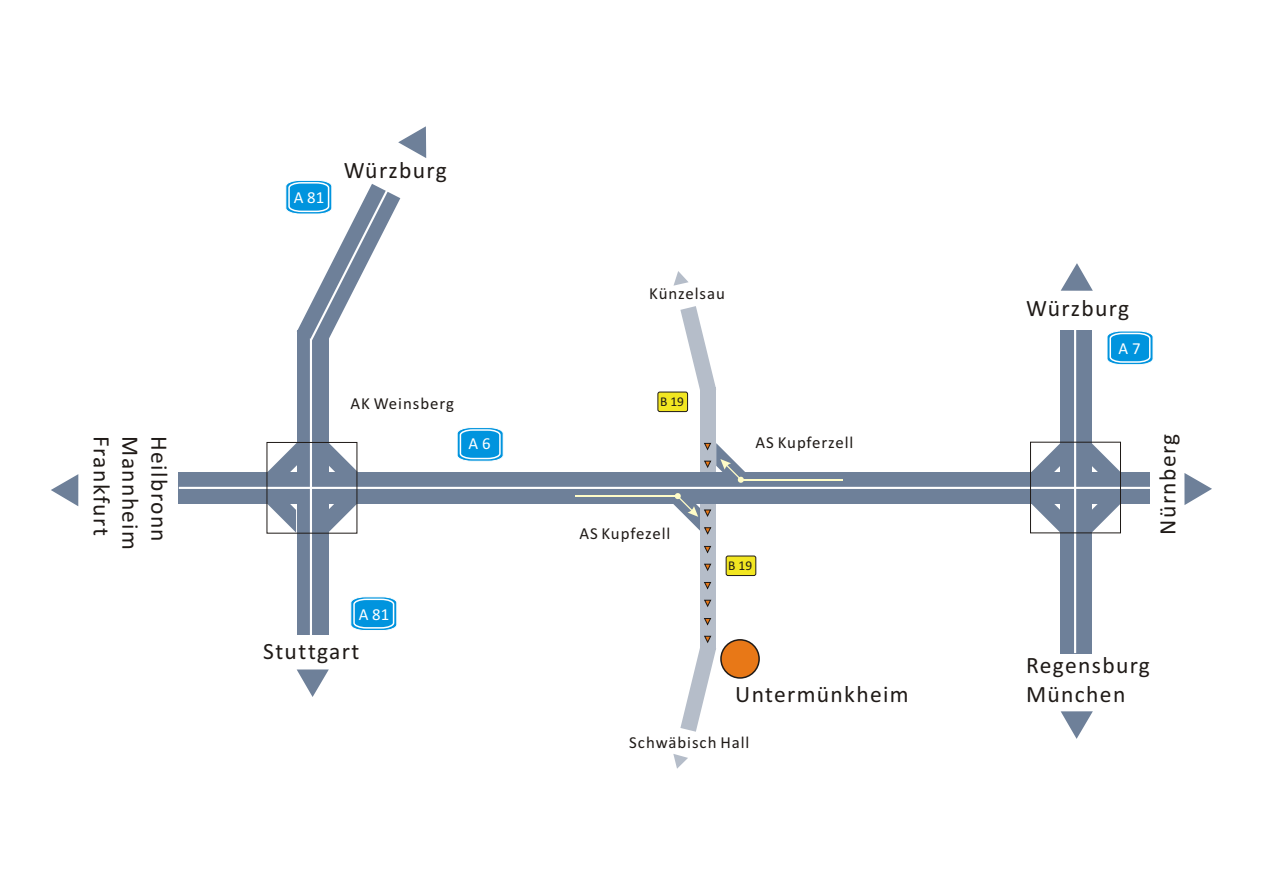
<style>
.page{position:relative;width:1263px;height:894px;background:#fff}
.page>*{position:absolute;margin:0;border:0;box-sizing:border-box;transform-origin:0 0}
.t1{font:23.55px/28.8px "Calibri";letter-spacing:.055em;color:#1f1a17}
.t2{font:16.8px "Calibri";letter-spacing:.055em;color:#1f1a17}
.t3{font:16.8px "Calibri";letter-spacing:.115em;color:#fff}
.t4{font:13.5px "Calibri";color:#1f1a17}
</style>
<div class="page">
<div style="left:726px;top:556px;width:30px;height:20px;background:#f2e621;border:1px solid #1f1a17;border-radius:2px"></div>
<div style="left:700px;top:387px;width:16px;height:262px;background:#b5bdc9"></div>
<div style="left:179px;top:472px;width:971px;height:32px;background:#6e8099"></div>
<svg style="left:328px;top:503px;width:30px;height:30px"></svg>
<svg style="left:328px;top:442px;width:30px;height:30px"></svg>
<svg style="left:1032px;top:504px;width:28px;height:27px"></svg>
<svg style="left:457px;top:427px;width:47px;height:35px"></svg>
<svg style="left:297px;top:669px;width:32px;height:28px"></svg>
<svg style="left:674px;top:271px;width:15px;height:15px"></svg>
<div style="left:297px;top:330px;width:31px;height:305px;background:#6e8099"></div>
<div style="left:1060px;top:330px;width:32px;height:324px;background:#6e8099"></div>
<svg style="left:1092px;top:504px;width:27px;height:27px"></svg>
<svg style="left:269px;top:444px;width:28px;height:28px"></svg>
<hr style="left:179px;top:487px;width:976px;height:2px;background:#fff">
<hr style="left:310px;top:330px;width:2px;height:316px;background:#fff">
<hr style="left:1074px;top:330px;width:2px;height:323px;background:#fff">
<svg style="left:266px;top:503px;width:30px;height:30px"></svg>
<svg style="left:1061px;top:711px;width:32px;height:28px"></svg>
<svg style="left:51px;top:474px;width:27px;height:32px"></svg>
<svg style="left:680px;top:306px;width:36px;height:87px"></svg>
<div style="left:720px;top:639px;width:40px;height:40px;background:#e87817;border:2px solid #1f1a17;border-radius:50%"></div>
<svg style="left:1032px;top:444px;width:28px;height:28px"></svg>
<svg style="left:1092px;top:444px;width:27px;height:28px"></svg>
<svg style="left:1184px;top:473px;width:28px;height:32px"></svg>
<svg style="left:1061px;top:263px;width:32px;height:28px"></svg>
<div style="left:658px;top:392px;width:30px;height:20px;background:#f2e621;border:1px solid #1f1a17;border-radius:2px"></div>
<hr style="left:741px;top:479px;width:102px;height:1px;background:#fffcc7">
<svg style="left:704px;top:442px;width:42px;height:41px"></svg>
<hr style="left:576px;top:495px;width:102px;height:2px;background:#fffcc7">
<svg style="left:673px;top:493px;width:39px;height:42px"></svg>
<svg style="left:704px;top:545px;width:8px;height:9px"></svg>
<svg style="left:704px;top:563px;width:8px;height:8px"></svg>
<svg style="left:704px;top:582px;width:8px;height:8px"></svg>
<svg style="left:704px;top:599px;width:8px;height:8px"></svg>
<svg style="left:704px;top:618px;width:8px;height:8px"></svg>
<svg style="left:680px;top:635px;width:36px;height:97px"></svg>
<svg style="left:350px;top:597px;width:47px;height:34px;background:#3dade5"></svg>
<div style="left:267px;top:442px;width:90px;height:92px;border:1px solid #1f1a17"></div>
<div style="left:1030px;top:442px;width:91px;height:91px;border:1px solid #1f1a17"></div>
<svg style="left:285px;top:180px;width:115px;height:166px"></svg>
<svg style="left:1107px;top:331px;width:46px;height:34px;background:#39abe5"></svg>
<svg style="left:673px;top:754px;width:15px;height:15px"></svg>
<svg style="left:398px;top:126px;width:28px;height:32px"></svg>
<p class="t3" style="left:294px;top:190px;width:32px">A 81</p>
<p class="t1" style="left:344px;top:158px;width:105px">Würzburg</p>
<p class="t2" style="left:350px;top:396px;width:105px">AK Weinsberg</p>
<p class="t2" style="left:649px;top:287px;width:77px">Künzelsau</p>
<p class="t4" style="left:660px;top:396px;width:26px">B 19</p>
<p class="t1" style="left:172px;top:436px;width:115px;rotate:90deg">Heilbronn<br>Mannheim<br>Frankfurt</p>
<p class="t2" style="left:756px;top:436px;width:99px">AS Kupfe zell</p>
<p class="t3" style="left:469px;top:436px;width:24px">A6</p>
<p class="t2" style="left:821px;top:436px;width:7px">r</p>
<p class="t2" style="left:579px;top:526px;width:93px">AS Kupfezell</p>
<p class="t3" style="left:359px;top:607px;width:32px">A 81</p>
<p class="t1" style="left:263px;top:639px;width:98px">Stuttgart</p>
<p class="t4" style="left:728px;top:560px;width:26px">B 19</p>
<p class="t1" style="left:735px;top:682px;width:175px">Untermünkheim</p>
<p class="t2" style="left:629px;top:735px;width:122px">Schwäbisch Hall</p>
<p class="t1" style="left:1026px;top:295px;width:105px">Würzburg</p>
<p class="t3" style="left:1119px;top:341px;width:24px">A7</p>
<p class="t1" style="left:1155px;top:535px;width:102px;rotate:-90deg">Nürnberg</p>
<p class="t1" style="left:1026px;top:653px;width:125px">Regensburg<br>München</p>
</div>
